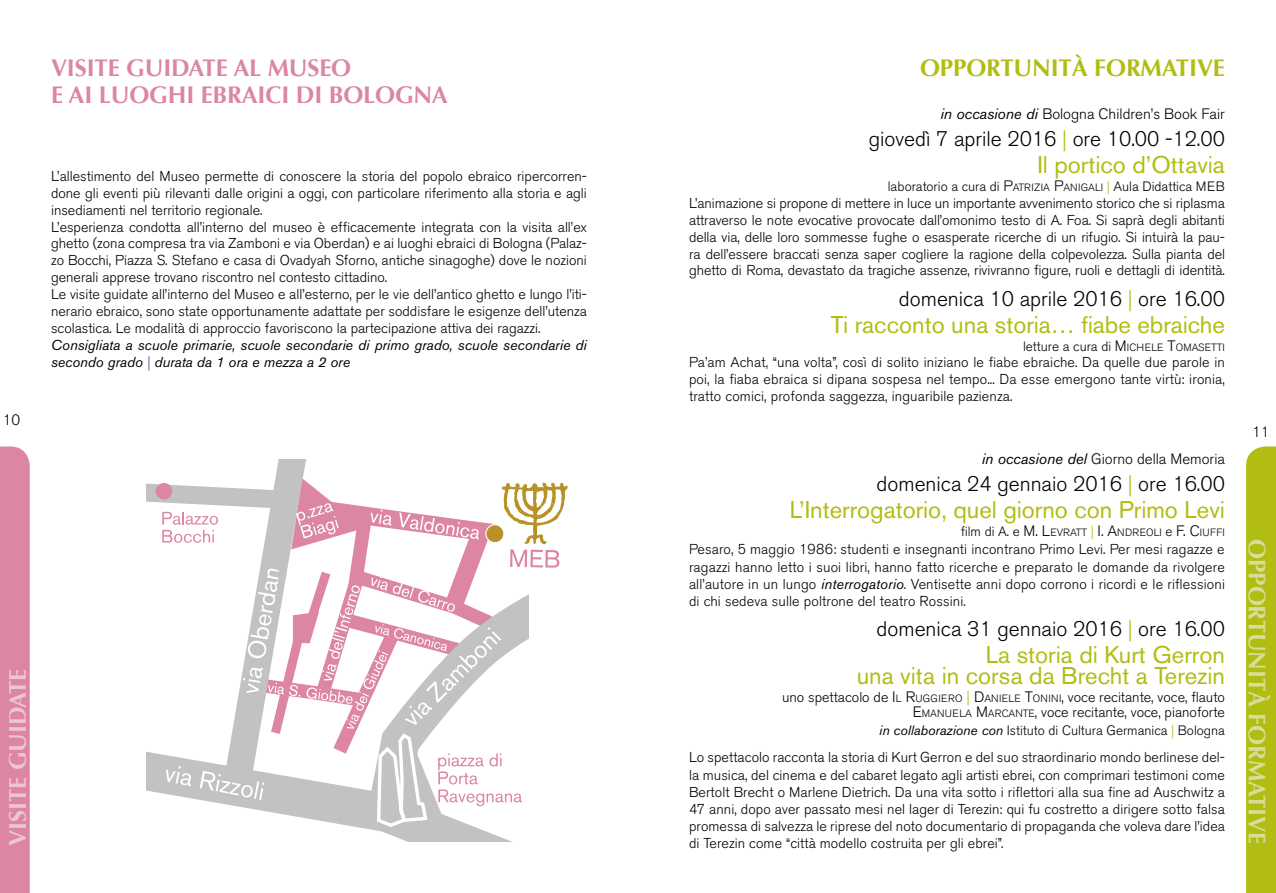
<style>
.page{position:relative;width:1276px;height:893px;background:#fff}
.page>*{position:absolute;margin:0;border:0;box-sizing:border-box;transform-origin:0 0}
.t1{font:24px/21px "Akzidenz Grotesk BE";color:#b1bd12;text-align:right}
.t2{font:700 24px/27px "Optima";letter-spacing:-.005em;color:#dc86a1}
.t3{font:700 24px "Optima";letter-spacing:-.005em;color:#d9dd98}
.t4{font:700 24px "Optima";letter-spacing:-.005em;color:#b1bd12}
.t5{font:700 24px "Optima";letter-spacing:-.005em;color:#eec5d2}
.t6{font:300 21px "Akzidenz Grotesk BE";color:#000}
.t7{font:300 15px "Akzidenz Grotesk BE";color:#000}
.t8{font:300 14.25px/17px "Akzidenz Grotesk BE";color:#000;text-align:justify}
.t9{font:italic 14.25px/17px "Akzidenz Grotesk BE";color:#000}
.t10{font:300 13.5px "Akzidenz Grotesk BE";color:#000}
.t11{font:300 10.5px "Akzidenz Grotesk BE";letter-spacing:.02em;color:#000}
.s1{color:#7b75b5}
.s2{font-weight:400;font-style:italic}
.s3{color:#b1bd12}
.s4{font-size:15px}
.s5{font-size:10.5px}
.s6{font-size:13.5px}
.s7{font-size:13.5px;color:#b1bd12}
.s8{font-size:15px;color:#b1bd12}
</style>
<div class="page">
<div style="left:0;top:446px;width:30px;height:447px;background:#dc86a1"></div>
<svg style="left:1246px;top:446px;width:30px;height:447px;background:#b2bd15"></svg>
<svg style="left:276px;top:459px;width:30px;height:13px"></svg>
<svg style="left:369px;top:829px;width:144px;height:13px"></svg>
<svg style="left:146px;top:472px;width:422px;height:357px"></svg>
<div style="left:156px;top:483px;width:16px;height:16px;background:#dc86a1;border-radius:50%"></div>
<p class="t7" style="left:3px;top:411px;width:19px">10</p>
<h1 class="t2" style="left:51px;top:55px;width:398px">VISITE GUIDATE AL MUSEO<br>E AI LUOGHI EBRAICI DI BOLOGNA</h1>
<p class="t8" style="left:51px;top:168px;width:537px;text-align:left">L’allestimento del Museo permette di conoscere la storia del popolo ebraico ripercorren&shy;done gli eventi più rilevanti dalle origini a oggi, con particolare riferimento alla storia e agli insediamenti nel territorio regionale.<br>L’esperienza condotta all’interno del museo è efficacemente integrata con la visita all’ex ghetto (zona compresa tra via Zamboni e via Oberdan) e ai luoghi ebraici di Bologna (Palaz&shy;zo Bocchi, Piazza S. Stefano e casa di Ovadyah Sforno, antiche sinagoghe) dove le nozioni generali apprese trovano riscontro nel contesto cittadino.<br>Le visite guidate all’interno del Museo e all’esterno, per le vie dell’antico ghetto e lungo l’iti&shy;nerario ebraico, sono state opportunamente adattate per soddisfare le esigenze dell’utenza scolastica. Le modalità di approccio favoriscono la partecipazione attiva dei ragazzi.</p>
<p class="t9" style="left:51px;top:337px;width:537px">Consigliata a scuole primarie, scuole secondarie di primo grado, scuole secondarie di secondo grado <span class="s1">|</span> durata da 1 ora e mezza a 2 ore</p>
<h1 class="t5" style="left:4px;top:846px;width:178px;rotate:-90deg">VISITE GUIDATE</h1>
<h1 class="t4" style="left:920px;top:54px;width:306px">OPPORTUNITÀ FORMATIVE</h1>
<p class="t7" style="left:940px;top:105px;width:286px"><span class="s2">in occasione di</span> Bologna Children’s Book Fair</p>
<h2 class="t6" style="left:868px;top:127px;width:358px">giovedì 7 aprile 2016 <span class="s3">|</span> ore 10.00 -12.00</h2>
<h1 class="t1" style="left:1037px;top:154px;width:189px">Il portico d’Ottavia</h1>
<p class="t10" style="left:888px;top:179px;width:339px">laboratorio a cura di <span class="s4">P</span><span class="s5">ATRIZIA</span> <span class="s4">P</span><span class="s5">ANIGALI</span> <span class="s3">|</span> Aula Didattica MEB</p>
<p class="t8" style="left:689px;top:195px;width:537px">L’animazione si propone di mettere in luce un importante avvenimento storico che si riplasma attraverso le note evocative provocate dall’omonimo testo di A. Foa. Si saprà degli abitanti della via, delle loro sommesse fughe o esasperate ricerche di un rifugio. Si intuirà la pau&shy;ra dell’essere braccati senza saper cogliere la ragione della colpevolezza. Sulla pianta del ghetto di Roma, devastato da tragiche assenze, rivivranno figure, ruoli e dettagli di identità.</p>
<h2 class="t6" style="left:899px;top:286px;width:327px">domenica 10 aprile 2016 <span class="s3">|</span> ore 16.00</h2>
<h1 class="t1" style="left:830px;top:314px;width:396px">Ti racconto una storia… fiabe ebraiche</h1>
<p class="t10" style="left:1023px;top:338px;width:203px">letture a cura di <span class="s4">M</span><span class="s5">ICHELE</span> <span class="s4">T</span><span class="s5">OMASETTI</span></p>
<p class="t8" style="left:689px;top:354px;width:537px">Pa’am Achat, “una volta”, così di solito iniziano le fiabe ebraiche. Da quelle due parole in poi, la fiaba ebraica si dipana sospesa nel tempo... Da esse emergono tante virtù: ironia, tratto comici, profonda saggezza, inguaribile pazienza.</p>
<p class="t7" style="left:981px;top:451px;width:245px"><span class="s2">in occasione del</span> Giorno della Memoria</p>
<h2 class="t6" style="left:876px;top:472px;width:350px">domenica 24 gennaio 2016 <span class="s3">|</span> ore 16.00</h2>
<h1 class="t1" style="left:789px;top:500px;width:437px">L’Interrogatorio, quel giorno con Primo Levi</h1>
<p class="t11" style="left:960px;top:527px;width:266px"><span class="s6">film di A. e</span> <span class="s4">M. L</span>EVRATT <span class="s7">|</span> <span class="s4">I. A</span>NDREOLI <span class="s6">e</span> <span class="s4">F. C</span>IUFFI</p>
<p class="t8" style="left:689px;top:541px;width:537px">Pesaro, 5 maggio 1986: studenti e insegnanti incontrano Primo Levi. Per mesi ragazze e ragazzi hanno letto i suoi libri, hanno fatto ricerche e preparato le domande da rivolgere all’autore in un lungo <span class="s2">interrogatorio</span>. Ventisette anni dopo corrono i ricordi e le riflessioni di chi sedeva sulle poltrone del teatro Rossini.</p>
<h2 class="t6" style="left:876px;top:617px;width:350px">domenica 31 gennaio 2016 <span class="s3">|</span> ore 16.00</h2>
<h1 class="t1" style="left:856px;top:644px;width:370px">La storia di Kurt Gerron<br>una vita in corsa da Brecht a Terezin</h1>
<p class="t8" style="left:782px;top:690px;width:444px;line-height:15px;text-align:right">uno spettacolo de <span class="s4">I</span> <span class="s5">L</span> <span class="s4">R</span><span class="s5">UGGIERO</span> <span class="s8">|</span> <span class="s4">D</span><span class="s5">ANIELE</span> <span class="s4">T</span><span class="s5">ONINI</span>, voce recitante, voce, flauto<br><span class="s4">E</span> <span class="s5">MANUELA</span> <span class="s4">M</span><span class="s5">ARCANTE</span>, voce recitante, voce, pianoforte</p>
<p class="t10" style="left:879px;top:723px;width:347px"><span class="s2">in collaborazione con</span> Istituto di Cultura Germanica <span class="s3">|</span> Bologna</p>
<p class="t8" style="left:689px;top:749px;width:537px">Lo spettacolo racconta la storia di Kurt Gerron e del suo straordinario mondo berlinese del&shy;la musica, del cinema e del cabaret legato agli artisti ebrei, con comprimari testimoni come Bertolt Brecht o Marlene Dietrich. Da una vita sotto i riflettori alla sua fine ad Auschwitz a 47 anni, dopo aver passato mesi nel lager di Terezin: qui fu costretto a dirigere sotto falsa promessa di salvezza le riprese del noto documentario di propaganda che voleva dare l’idea di Terezin come “città modello costruita per gli ebrei”.</p>
<p class="t7" style="left:1252px;top:423px;width:19px">11</p>
<h1 class="t3" style="left:1271px;top:539px;width:306px;rotate:90deg">OPPORTUNITÀ FORMATIVE</h1>
</div>
